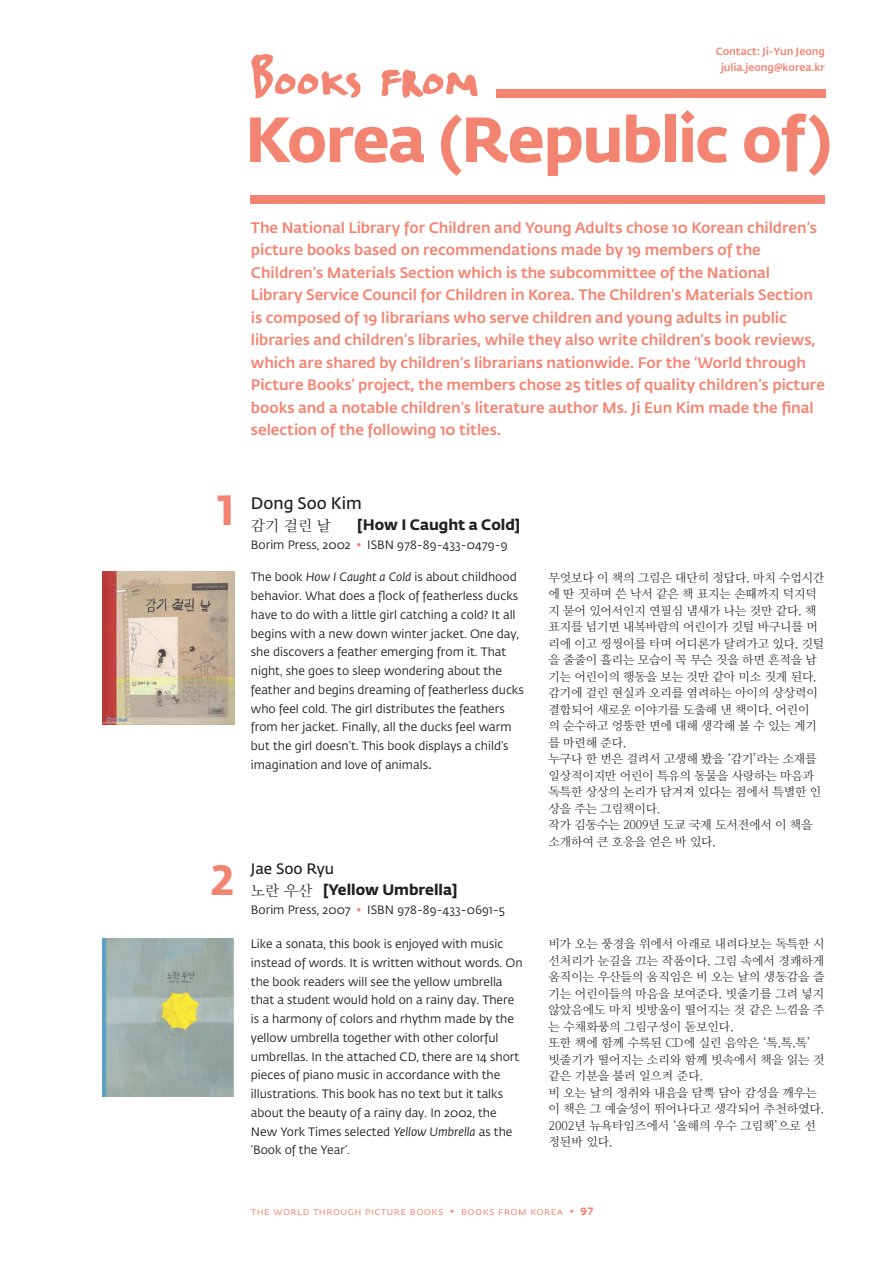
<style>
.page{position:relative;width:893px;height:1263px;background:#fff}
.page>*{position:absolute;margin:0;border:0;box-sizing:border-box;transform-origin:0 0}
.t1{font:64.5px "FF Erikrighthand Caps";color:#f48472}
.t2{font:700 63px "Fedra Sans Pro";letter-spacing:-.025em;color:#f48472}
.numéro{font:700 42px "Fedra Sans Pro";color:#f48472}
.author{font:600 16.5px "Fedra Sans Pro";color:#231f20}
.texte_intro{font:500 15px/22.5px "Fedra Sans Pro";color:#f48472}
.title{font:700 15px "Fedra Sans Pro";color:#231f20}
.t3{font:15px "Nanum Myeongjo";color:#231f20}
.author-2{font:600 15px "Fedra Sans Pro";color:#231f20}
.english_text{font:12px/18.8px "Fedra Sans Pro";color:#231f20}
.t4{font:12px/16.5px "Nanum Myeongjo";letter-spacing:-.01em;color:#231f20}
.éditeur{font:12px "Fedra Sans Pro";color:#231f20}
.t5{font:10.5px "Fedra Sans Pro";letter-spacing:.04em;color:#f48472}
.intro_contact{font:500 10.5px "Fedra Sans Pro";color:#f48472}
.s1{font-weight:700;color:#f48472}
.s2{font-style:italic}
.s3{font-size:16.5px}
.s4{font-weight:700}
</style>
<div class="page">
<div style="left:497px;top:89px;width:329px;height:9px;background:#f48472"></div>
<div style="left:251px;top:196px;width:574px;height:8px;background:#f48472"></div>
<img style="left:102px;top:572px;width:132px;height:152px">
<img style="left:102px;top:939px;width:132px;height:158px">
<p class="intro_contact" style="left:716px;top:43px;width:111px">Contact: Ji-Yun Jeong</p>
<p class="intro_contact" style="left:721px;top:60px;width:105px">julia.jeong@korea.kr</p>
<p class="t1" style="left:250px;top:38px;width:230px">Books from</p>
<p class="t2" style="left:245px;top:89px;width:588px">Korea (Republic of)</p>
<p class="texte_intro" style="left:251px;top:215px;width:575px">The National Library for Children and Young Adults chose 10 Korean children’s picture books based on recommendations made by 19 members of the Children’s Materials Section which is the subcommittee of the National Library Service Council for Children in Korea. The Children’s Materials Section is composed of 19 librarians who serve children and young adults in public libraries and children’s libraries, while they also write children’s book reviews, which are shared by children’s librarians nationwide. For the ‘World through Picture Books’ project, the members chose 25 titles of quality children’s picture books and a notable children’s literature author Ms. Ji Eun Kim made the final selection of the following 10 titles.</p>
<p class="numéro" style="left:218px;top:476px;width:18px">1</p>
<p class="author" style="left:251px;top:491px;width:112px">Dong Soo Kim</p>
<p class="t3" style="left:251px;top:516px;width:82px">감기 걸린 날</p>
<p class="title" style="left:357px;top:512px;width:164px">[How I Caught a Cold]</p>
<p class="éditeur" style="left:251px;top:536px;width:258px">Borim Press, 2002 <span class="s1">•</span> ISBN 978-89-433-0479-9</p>
<p class="english_text" style="left:251px;top:567px;width:274px">The book <span class="s2">How I Caught a Cold</span> is about childhood behavior. What does a flock of featherless ducks have to do with a little girl catching a cold? It all begins with a new down winter jacket. One day, she discovers a feather emerging from it. That night, she goes to sleep wondering about the feather and begins dreaming of featherless ducks who feel cold. The girl distributes the feathers from her jacket. Finally, all the ducks feel warm but the girl doesn’t. This book displays a child’s imagination and love of animals<span class="s3">.</span></p>
<p class="numéro" style="left:211px;top:846px;width:24px">2</p>
<p class="author-2" style="left:251px;top:858px;width:85px">Jae Soo Ryu</p>
<p class="t3" style="left:251px;top:881px;width:63px">노란 우산</p>
<p class="title" style="left:323px;top:877px;width:136px">[Yellow Umbrella]</p>
<p class="éditeur" style="left:251px;top:902px;width:256px">Borim Press, 2007 <span class="s1">•</span> ISBN 978-89-433-0691-5</p>
<p class="english_text" style="left:251px;top:934px;width:273px">Like a sonata, this book is enjoyed with music instead of words. It is written without words. On the book readers will see the yellow umbrella that a student would hold on a rainy day. There is a harmony of colors and rhythm made by the yellow umbrella together with other colorful umbrellas. In the attached CD, there are 14 short pieces of piano music in accordance with the illustrations. This book has no text but it talks about the beauty of a rainy day. In 2002, the New York Times selected <span class="s2">Yellow Umbrella</span> as the ‘Book of the Year’.</p>
<p class="t4" style="left:549px;top:569px;width:277px">무엇보다 이 책의 그림은 대단히 정답다. 마치 수업시간 에 딴 짓하며 쓴 낙서 같은 책 표지는 손때까지 덕지덕 지 묻어 있어서인지 연필심 냄새가 나는 것만 같다. 책 표지를 넘기면 내복바람의 어린이가 깃털 바구니를 머 리에 이고 씽씽이를 타며 어디론가 달려가고 있다. 깃털 을 줄줄이 흘리는 모습이 꼭 무슨 짓을 하면 흔적을 남 기는 어린이의 행동을 보는 것만 같아 미소 짓게 된다.</p>
<p class="t4" style="left:549px;top:684px;width:271px">감기에 걸린 현실과 오리를 염려하는 아이의 상상력이 결합되어 새로운 이야기를 도출해 낸 책이다. 어린이 의 순수하고 엉뚱한 면에 대해 생각해 볼 수 있는 계기 를 마련해 준다.</p>
<p class="t4" style="left:549px;top:750px;width:274px">누구나 한 번은 걸려서 고생해 봤을 ‘감기’라는 소재를 일상적이지만 어린이 특유의 동물을 사랑하는 마음과 독특한 상상의 논리가 담겨져 있다는 점에서 특별한 인 상을 주는 그림책이다.</p>
<p class="t4" style="left:549px;top:816px;width:266px">작가 김동수는 2009년 도쿄 국제 도서전에서 이 책을 소개하여 큰 호응을 얻은 바 있다.</p>
<p class="t4" style="left:549px;top:936px;width:277px;text-align:justify">비가 오는 풍경을 위에서 아래로 내려다보는 독특한 시 선처리가 눈길을 끄는 작품이다. 그림 속에서 경쾌하게 움직이는 우산들의 움직임은 비 오는 날의 생동감을 즐 기는 어린이들의 마음을 보여준다. 빗줄기를 그려 넣지 않았음에도 마치 빗방울이 떨어지는 것 같은 느낌을 주 는 수채화풍의 그림구성이 돋보인다.</p>
<p class="t4" style="left:549px;top:1035px;width:277px">또한 책에 함께 수록된 CD에 실린 음악은 ‘톡.톡.톡’ 빗줄기가 떨어지는 소리와 함께 빗속에서 책을 읽는 것 같은 기분을 불러 일으켜 준다.</p>
<p class="t4" style="left:549px;top:1084px;width:277px">비 오는 날의 정취와 내음을 담뿍 담아 감성을 깨우는 이 책은 그 예술성이 뛰어나다고 생각되어 추천하였다.<br>2002년 뉴욕타임즈에서 ‘올해의 우수 그림책’으로 선 정된바 있다.</p>
<p class="t5" style="left:251px;top:1204px;width:344px">the world through picture books • books from korea • <span class="s4">97</span></p>
</div>
